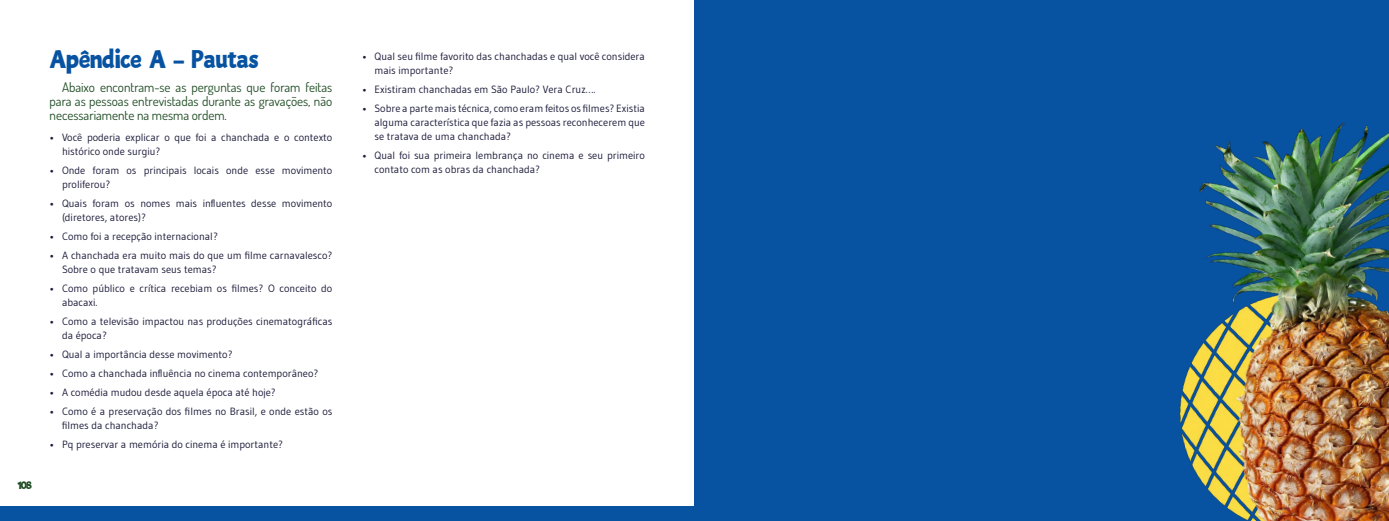
<style>
.page{position:relative;width:1389px;height:521px;background:#fff}
.page>*{position:absolute;margin:0;border:0;box-sizing:border-box;transform-origin:0 0}
.t1{font:24.5px "Blue Lagoon";color:#0753a1}
.t2{font:13.12px/14px "Dosis";color:#1d4b22;text-align:justify}
.t3{font:10.5px/14px "Gudea";color:#1d1c3b}
.t4{font:10.5px "Blue Lagoon";color:#1d4b22}
</style>
<div class="page">
<div style="left:0;top:506px;width:1389px;height:15px;background:#0753a1"></div>
<div style="left:694px;top:0;width:695px;height:521px;background:#0753a1"></div>
<img style="left:1179px;top:122px;width:210px;height:399px">
<p class="t4" style="left:18px;top:478px;width:16px">108</p>
<h1 class="t1" style="left:50px;top:43px;width:211px">Apêndice A - Pautas</h1>
<p class="t2" style="left:50px;top:80px;width:284px;text-indent:12px">Abaixo encontram-se as perguntas que foram feitas para as pessoas entrevistadas durante as gravações, não necessariamente na mesma ordem.</p>
<p class="t3" style="left:62px;top:131px;width:272px;text-indent:-12px">• Você poderia explicar o que foi a chanchada e o contexto histórico onde surgiu?</p>
<p class="t3" style="left:62px;top:163px;width:272px;text-indent:-12px">• Onde foram os principais locais onde esse movimento proliferou?</p>
<p class="t3" style="left:62px;top:196px;width:272px;text-indent:-12px">• Quais foram os nomes mais influentes desse movimento (diretores, atores)?</p>
<p class="t3" style="left:50px;top:229px;width:170px">• Como foi a recepção internacional?</p>
<p class="t3" style="left:62px;top:248px;width:272px;text-indent:-12px">• A chanchada era muito mais do que um filme carnavalesco?<br>Sobre o que tratavam seus temas?</p>
<p class="t3" style="left:62px;top:281px;width:272px;text-indent:-12px">• Como público e crítica recebiam os filmes? O conceito do abacaxi.</p>
<p class="t3" style="left:62px;top:314px;width:272px;text-indent:-12px">• Como a televisão impactou nas produções cinematográficas da época?</p>
<p class="t3" style="left:50px;top:347px;width:184px">• Qual a importância desse movimento?</p>
<p class="t3" style="left:50px;top:366px;width:270px">• Como a chanchada influência no cinema contemporâneo?</p>
<p class="t3" style="left:50px;top:385px;width:228px">• A comédia mudou desde aquela época até hoje?</p>
<p class="t3" style="left:62px;top:404px;width:272px;text-indent:-12px">• Como é a preservação dos filmes no Brasil, e onde estão os filmes da chanchada?</p>
<p class="t3" style="left:50px;top:437px;width:235px">• Pq preservar a memória do cinema é importante?</p>
<p class="t3" style="left:375px;top:49px;width:272px;text-indent:-12px">• Qual seu filme favorito das chanchadas e qual você considera mais importante?</p>
<p class="t3" style="left:362px;top:82px;width:235px">• Existiram chanchadas em São Paulo? Vera Cruz….</p>
<p class="t3" style="left:375px;top:101px;width:272px;text-align:justify;text-indent:-12px">• Sobre a parte mais técnica, como eram feitos os filmes? Existia alguma característica que fazia as pessoas reconhecerem que se tratava de uma chanchada?</p>
<p class="t3" style="left:375px;top:148px;width:272px;text-indent:-12px">• Qual foi sua primeira lembrança no cinema e seu primeiro contato com as obras da chanchada?</p>
</div>
